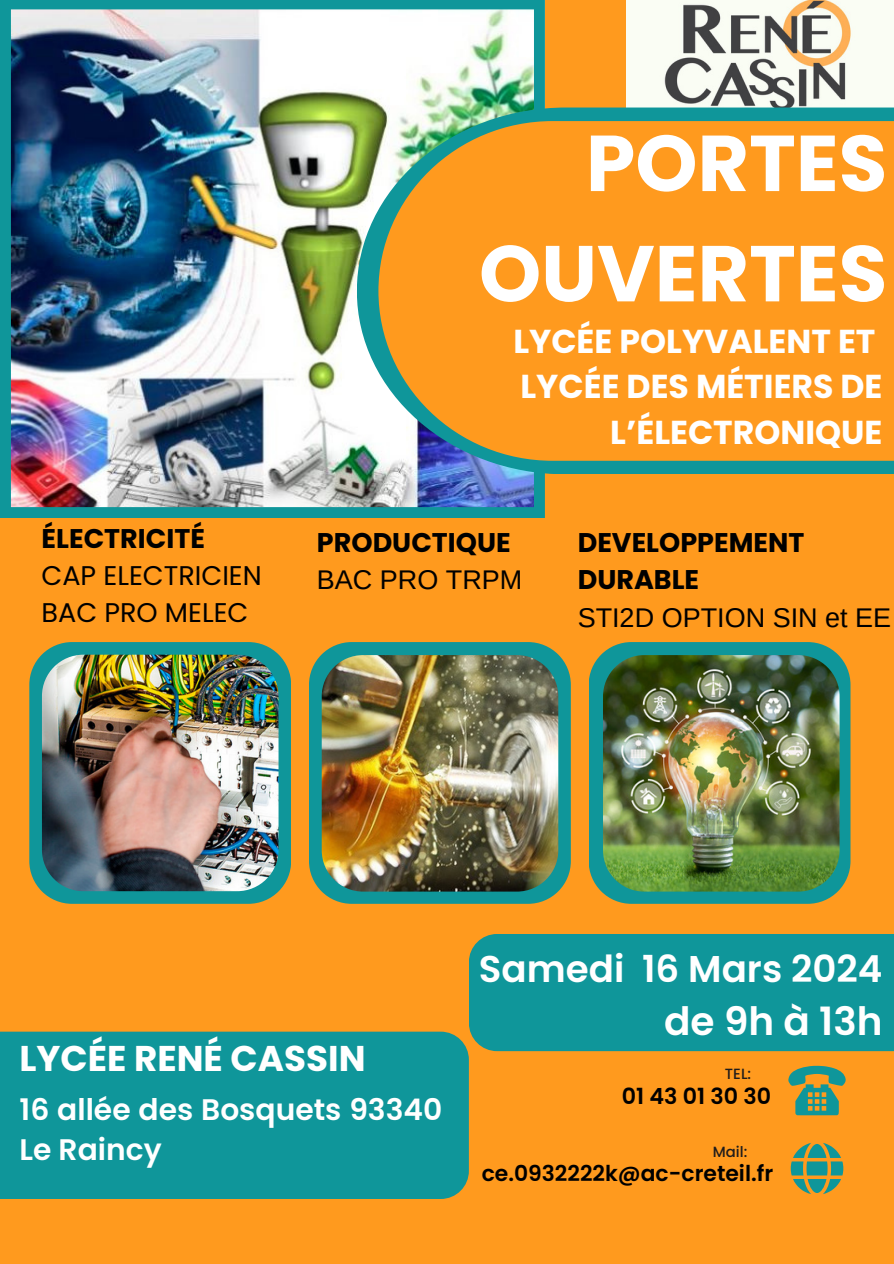
<style>
.page{position:relative;width:894px;height:1264px;background:#fff}
.page>*{position:absolute;margin:0;border:0;box-sizing:border-box;transform-origin:0 0}
.t1{font:700 79.05px/110.2px "Poppins";color:#fff;text-align:right}
.t2{font:600 39px "Poppins";color:#fff}
.t3{font:600 37.2px "Poppins";color:#fff}
.t4{font:700 35.7px "Poppins";color:#fff}
.t5{font:700 33.15px/45.8px "Poppins";color:#fff;text-align:right}
.t6{font:600 29.7px/40.5px "Poppins";color:#fff}
.t7{font:700 27px/37.2px "Poppins";color:#000}
.t8{font:27px "Arimo";color:#000}
.t9{font:27px "Poppins";color:#000}
.t10{font:600 22.2px "Poppins";color:#000}
.t11{font:600 21.9px "Poppins";color:#000}
.t12{font:500 14.85px "Poppins";color:#1f1c1b}
</style>
<div class="page">
<div style="left:0;top:474px;width:893px;height:789px;background:#ff9a1e"></div>
<img style="left:0;top:0;width:544px;height:518px">
<div style="left:469px;top:934px;width:424px;height:117px;background:#0f969a"></div>
<div style="left:0;top:1198px;width:446px;height:17px;background:#ff9a1e"></div>
<div style="left:0;top:1031px;width:469px;height:167px;background:#0f969a"></div>
<svg style="left:29px;top:642px;width:262px;height:261px;background:#2b968b"></svg>
<svg style="left:309px;top:642px;width:261px;height:261px;background:#29958b"></svg>
<img style="left:42px;top:654px;width:236px;height:237px;border-radius:41px">
<img style="left:321px;top:655px;width:237px;height:236px;border-radius:41px">
<svg style="left:588px;top:642px;width:262px;height:261px;background:#2d9688"></svg>
<img style="left:603px;top:655px;width:236px;height:236px;border-radius:41px">
<svg style="left:87px;top:977px;width:31px;height:29px"></svg>
<svg style="left:788px;top:1065px;width:57px;height:50px;background:#789763"></svg>
<svg style="left:790px;top:1142px;width:53px;height:52px;background:#80975f"></svg>
<div style="left:544px;top:0;width:349px;height:144px;background:#ff9a1e"></div>
<img style="left:626px;top:0;width:267px;height:107px">
<img style="left:357px;top:107px;width:536px;height:367px">
<svg style="left:378px;top:121px;width:515px;height:340px;background:#f49b29"></svg>
<p class="t1" style="left:479px;top:108px;width:409px">PORTES<br>OUVERTES</p>
<p class="t7" style="left:42px;top:520px;width:165px">ÉLECTRICITÉ</p>
<p class="t9" style="left:42px;top:556px;width:222px">CAP ELECTRICIEN</p>
<p class="t9" style="left:42px;top:594px;width:208px">BAC PRO MELEC</p>
<p class="t5" style="left:513px;top:318px;width:363px">LYCÉE POLYVALENT ET</p>
<p class="t5" style="left:520px;top:364px;width:363px">LYCÉE DES MÉTIERS DE<br>L’ÉLECTRONIQUE</p>
<p class="t7" style="left:317px;top:524px;width:195px">PRODUCTIQUE</p>
<p class="t8" style="left:317px;top:565px;width:207px">BAC PRO TRPM</p>
<p class="t7" style="left:577px;top:524px;width:228px">DEVELOPPEMENT<br>DURABLE</p>
<p class="t8" style="left:577px;top:602px;width:315px">STI2D OPTION SIN et EE</p>
<p class="t4" style="left:20px;top:1033px;width:347px">LYCÉE RENÉ CASSIN</p>
<p class="t6" style="left:20px;top:1089px;width:424px">16 allée des Bosquets 93340<br>Le Raincy</p>
<p class="t3" style="left:478px;top:942px;width:405px">Samedi 16 Mars 2024</p>
<p class="t2" style="left:664px;top:993px;width:220px">de 9h à 13h</p>
<p class="t12" style="left:724px;top:1063px;width:28px">TEL:</p>
<p class="t10" style="left:621px;top:1080px;width:151px">01 43 01 30 30</p>
<p class="t12" style="left:712px;top:1141px;width:36px">Mail:</p>
<p class="t11" style="left:481px;top:1157px;width:293px">ce.0932222k@ac-creteil.fr</p>
</div>
